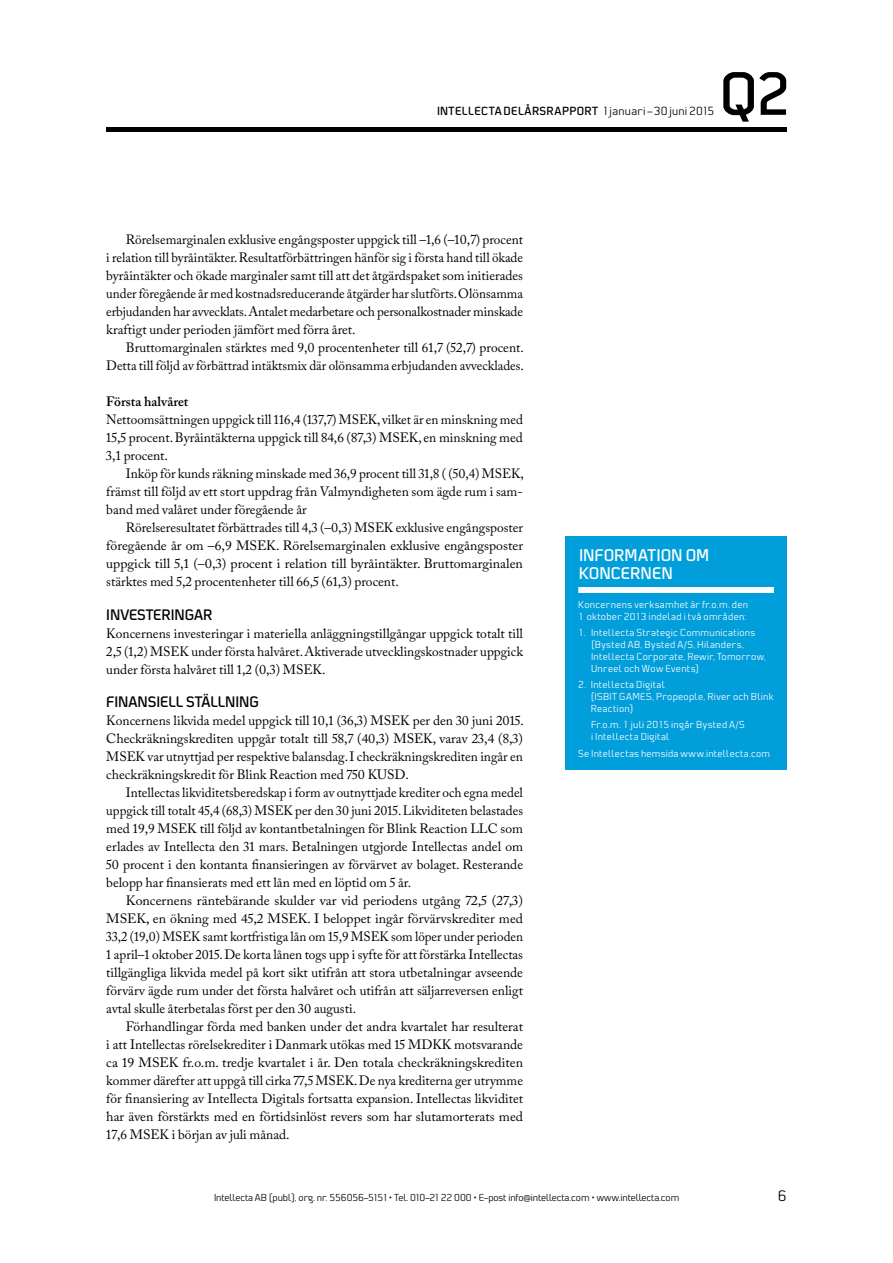
<style>
.page{position:relative;width:893px;height:1263px;background:#fff}
.page>*{position:absolute;margin:0;border:0;box-sizing:border-box;transform-origin:0 0}
.t1{font:500 54px "Intellecta Sans";color:#000}
.t2{font:500 15px/18px "Intellecta Sans";letter-spacing:-.005em;color:#fff}
.t3{font:13.5px/18px "Adobe Caslon Pro";color:#000;text-align:justify}
.t4{font:500 13.5px "Intellecta Sans";color:#000}
.t5{font:600 13.5px "Adobe Caslon Pro";color:#000}
.t6{font:13.5px "Intellecta Sans";color:#000}
.t7{font:500 10.5px "Intellecta Sans";letter-spacing:.04em;color:#000}
.t8{font:9px/12px "Intellecta Sans";letter-spacing:.035em;color:#fff}
.t9{font:9px "Intellecta Sans";letter-spacing:-.01em;color:#000}
.s1{font-weight:400}
</style>
<div class="page">
<hr style="left:106px;top:128px;width:681px;height:4px;background:#000">
<div style="left:566px;top:536px;width:221px;height:234px;background:#009edb"></div>
<div style="left:578px;top:587px;width:196px;height:6px;background:#fff"></div>
<p class="t7" style="left:437px;top:104px;width:279px">INTELLECTA DELÅRSRAPPORT <span class="s1">1 januari – 30 juni 2015</span></p>
<h1 class="t1" style="left:720px;top:59px;width:73px">Q2</h1>
<p class="t3" style="left:106px;top:230px;width:418px;text-indent:20px">Rörelsemarginalen exklusive engångsposter uppgick till –1,6 (–10,7) procent i relation till byråintäkter. Resultatförbättringen hänför sig i första hand till ökade byråintäkter och ökade marginaler samt till att det åtgärdspaket som initierades under föregående år med kostnadsreducerande åtgärder har slutförts. Olönsamma erbjudanden har avvecklats. Antalet medarbetare och personalkostnader minskade kraftigt under perioden jämfört med förra året.</p>
<p class="t3" style="left:106px;top:338px;width:419px;text-align:right">Bruttomarginalen stärktes med 9,0 procentenheter till 61,7 (52,7) procent.<br>Detta till följd av förbättrad intäktsmix där olönsamma erbjudanden avvecklades.</p>
<p class="t5" style="left:106px;top:393px;width:84px">Första halvåret</p>
<p class="t3" style="left:106px;top:410px;width:418px">Nettoomsättningen uppgick till 116,4 (137,7) MSEK, vilket är en minskning med 15,5 procent. Byråintäkterna uppgick till 84,6 (87,3) MSEK, en minskning med 3,1 procent.</p>
<p class="t3" style="left:106px;top:464px;width:419px;text-indent:20px">Inköp för kunds räkning minskade med 36,9 procent till 31,8 ( (50,4) MSEK, främst till följd av ett stort uppdrag från Valmyndigheten som ägde rum i sam&shy;band med valåret under föregående år</p>
<p class="t3" style="left:106px;top:518px;width:418px;text-indent:20px">Rörelseresultatet förbättrades till 4,3 (–0,3) MSEK exklusive engångsposter föregående år om –6,9 MSEK. Rörelsemarginalen exklusive engångsposter uppgick till 5,1 (–0,3) procent i relation till byråintäkter. Bruttomarginalen stärktes med 5,2 procentenheter till 66,5 (61,3) procent.</p>
<p class="t4" style="left:106px;top:606px;width:108px">INVESTERINGAR</p>
<p class="t3" style="left:106px;top:624px;width:418px">Koncernens investeringar i materiella anläggningstillgångar uppgick totalt till 2,5 (1,2) MSEK under första halvåret. Aktiverade utvecklingskostnader uppgick under första halvåret till 1,2 (0,3) MSEK.</p>
<p class="t4" style="left:106px;top:693px;width:154px">FINANSIELL STÄLLNING</p>
<p class="t3" style="left:106px;top:712px;width:419px">Koncernens likvida medel uppgick till 10,1 (36,3) MSEK per den 30 juni 2015.<br>Checkräkningskrediten uppgår totalt till 58,7 (40,3) MSEK, varav 23,4 (8,3)<br>MSEK var utnyttjad per respektive balansdag. I checkräkningskrediten ingår en checkräkningskredit för Blink Reaction med 750 KUSD.</p>
<p class="t3" style="left:106px;top:784px;width:418px;text-indent:20px">Intellectas likviditetsberedskap i form av outnyttjade krediter och egna medel uppgick till totalt 45,4 (68,3) MSEK per den 30 juni 2015. Likviditeten belastades med 19,9 MSEK till följd av kontantbetalningen för Blink Reaction LLC som erlades av Intellecta den 31 mars. Betalningen utgjorde Intellectas andel om 50 procent i den kontanta finansieringen av förvärvet av bolaget. Resterande belopp har finansierats med ett lån med en löptid om 5 år.</p>
<p class="t3" style="left:106px;top:892px;width:418px;text-indent:20px">Koncernens räntebärande skulder var vid periodens utgång 72,5 (27,3)<br>MSEK, en ökning med 45,2 MSEK. I beloppet ingår förvärvskrediter med 33,2 (19,0) MSEK samt kortfristiga lån om 15,9 MSEK som löper under perioden 1 april–1 oktober 2015. De korta lånen togs upp i syfte för att förstärka Intellectas tillgängliga likvida medel på kort sikt utifrån att stora utbetalningar avseende förvärv ägde rum under det första halvåret och utifrån att säljarreversen enligt avtal skulle återbetalas först per den 30 augusti.</p>
<p class="t3" style="left:106px;top:1018px;width:418px;text-indent:19px">Förhandlingar förda med banken under det andra kvartalet har resulterat i att Intellectas rörelsekrediter i Danmark utökas med 15 MDKK motsvarande ca 19 MSEK fr.o.m. tredje kvartalet i år. Den totala checkräkningskrediten kommer därefter att uppgå till cirka 77,5 MSEK. De nya krediterna ger utrymme för finansiering av Intellecta Digitals fortsatta expansion. Intellectas likviditet har även förstärkts med en förtidsinlöst revers som har slutamorterats med 17,6 MSEK i början av juli månad.</p>
<p class="t2" style="left:579px;top:546px;width:132px">INFORMATION OM<br>KONCERNEN</p>
<p class="t8" style="left:578px;top:598px;width:171px">Koncernens verksamhet är fr.o.m. den<br>1 oktober 2013 indelad i två områden:</p>
<p class="t8" style="left:591px;top:626px;width:176px;text-indent:-13px">1. Intellecta Strategic Communications (Bysted AB, Bysted A/S, Hilanders, Intellecta Corporate, Rewir, Tomorrow, Unreel och Wow Events)</p>
<p class="t8" style="left:591px;top:678px;width:184px;text-indent:-12px">2. Intellecta Digital<br>(ISBIT GAMES, Propeople, River och Blink<br>Reaction)</p>
<p class="t8" style="left:591px;top:719px;width:155px">Fr.o.m. 1 juli 2015 ingår Bysted A/S i Intellecta Digital</p>
<p class="t8" style="left:578px;top:747px;width:193px">Se Intellectas hemsida www.intellecta.com</p>
<p class="t9" style="left:214px;top:1192px;width:467px">Intellecta AB (publ), org. nr. 556056–5151 • Tel. 010–21 22 000 • E–post info@intellecta.com • www.intellecta.com</p>
<p class="t6" style="left:778px;top:1187px;width:10px">6</p>
</div>
